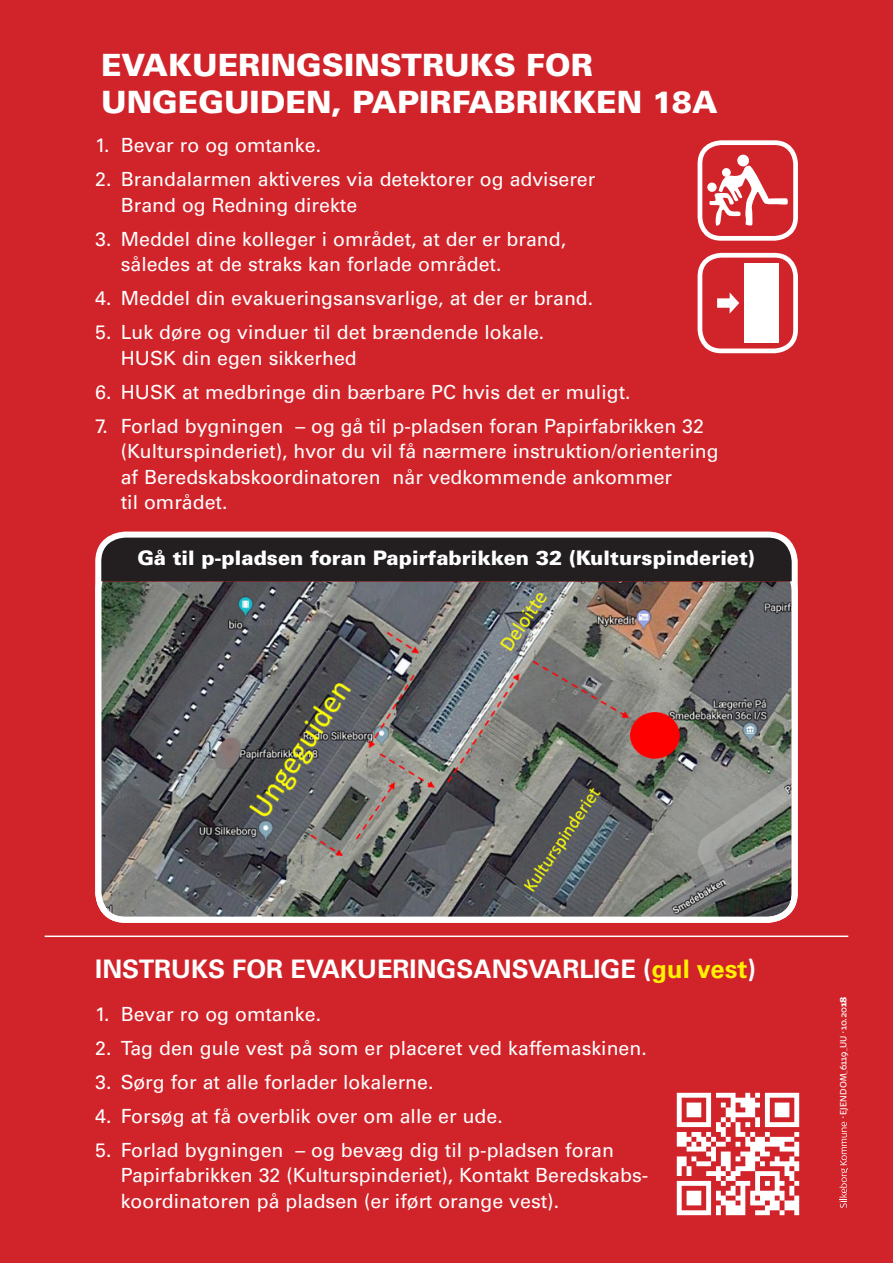
<style>
.page{position:relative;width:893px;height:1263px;background:#d1232a}
.page>*{position:absolute;margin:0;border:0;box-sizing:border-box;transform-origin:0 0}
.t1{font:900 30.75px/36.9px "Univers LT Std";color:#fff}
.mellemrubrik{font:700 25.5px "Univers LT Std";color:#fff}
.mellemrubrik-2{font:900 19.95px "Univers LT Std";color:#fff}
.t2{font:19.5px/25.5px "Univers LT Std";color:#fff}
.t3{font:9px "Signa Normal";color:#fff}
.s1{color:#fff101}
.s2{font-weight:900}
</style>
<div class="page">
<div style="left:737px;top:155px;width:12px;height:11px;background:#fff;border-radius:50%"></div>
<svg style="left:709px;top:165px;width:79px;height:61px"></svg>
<div style="left:698px;top:140px;width:100px;height:101px;border:5px solid #fff;border-radius:21px"></div>
<div style="left:698px;top:253px;width:100px;height:100px;border:5px solid #fff;border-radius:21px"></div>
<svg style="left:717px;top:292px;width:22px;height:22px"></svg>
<div style="left:744px;top:263px;width:34px;height:80px;background:#fff"></div>
<img style="left:102px;top:581px;width:689px;height:335px">
<div style="left:102px;top:538px;width:689px;height:43px;background:#231f20"></div>
<hr style="left:45px;top:935px;width:803px;height:2px;background:#fff">
<img style="left:676px;top:1092px;width:124px;height:124px">
<svg style="left:839px;top:1122px;width:9px;height:86px"></svg>
<div style="left:95px;top:531px;width:703px;height:392px;border:6px solid #fff;border-radius:27px"></div>
<p class="t1" style="left:101px;top:46px;width:618px">EVAKUERINGSINSTRUKS FOR<br>UNGEGUIDEN, PAPIRFABRIKKEN 18A</p>
<p class="t2" style="left:95px;top:133px;width:227px">1. Bevar ro og omtanke.</p>
<p class="t2" style="left:121px;top:167px;width:476px;text-indent:-26px">2. Brandalarmen aktiveres via detektorer og adviserer<br>Brand og Redning direkte</p>
<p class="t2" style="left:121px;top:226px;width:447px;text-indent:-26px">3. Meddel dine kolleger i området, at der er brand, således at de straks kan forlade området.</p>
<p class="t2" style="left:95px;top:286px;width:500px">4. Meddel din evakueringsansvarlige, at der er brand.</p>
<p class="t2" style="left:121px;top:320px;width:425px;text-indent:-26px">5. Luk døre og vinduer til det brændende lokale.<br>HUSK din egen sikkerhed</p>
<p class="t2" style="left:95px;top:379px;width:537px">6. HUSK at medbringe din bærbare PC hvis det er muligt.</p>
<p class="t2" style="left:121px;top:413px;width:599px;text-indent:-26px">7. Forlad bygningen – og gå til p-pladsen foran Papirfabrikken 32 (Kulturspinderiet), hvor du vil få nærmere instruktion/orientering af Beredskabskoordinatoren når vedkommende ankommer<br>til området.</p>
<p class="mellemrubrik-2" style="left:137px;top:545px;width:619px">Gå til p-pladsen foran Papirfabrikken 32 (Kulturspinderiet)</p>
<p class="mellemrubrik" style="left:95px;top:954px;width:662px">INSTRUKS FOR EVAKUERINGSANSVARLIGE (<span class="s1">gul vest</span>)</p>
<p class="t2" style="left:95px;top:1001px;width:227px">1. Bevar ro og omtanke.</p>
<p class="t2" style="left:95px;top:1035px;width:553px">2. Tag den gule vest på som er placeret ved kaffemaskinen.</p>
<p class="t2" style="left:95px;top:1069px;width:340px">3. Sørg for at alle forlader lokalerne.</p>
<p class="t2" style="left:95px;top:1103px;width:409px">4. Forsøg at få overblik over om alle er ude.</p>
<p class="t2" style="left:121px;top:1137px;width:529px;text-indent:-26px">5. Forlad bygningen – og bevæg dig til p-pladsen foran<br>Papirfabrikken 32 (Kulturspinderiet), Kontakt Beredskabs&shy;koordinatoren på pladsen (er iført orange vest).</p>
<p class="t3" style="left:838px;top:1120px;width:125px;rotate:-90deg">·EJENDOM_6119_UU·10.20<span class="s2">18</span></p>
</div>
